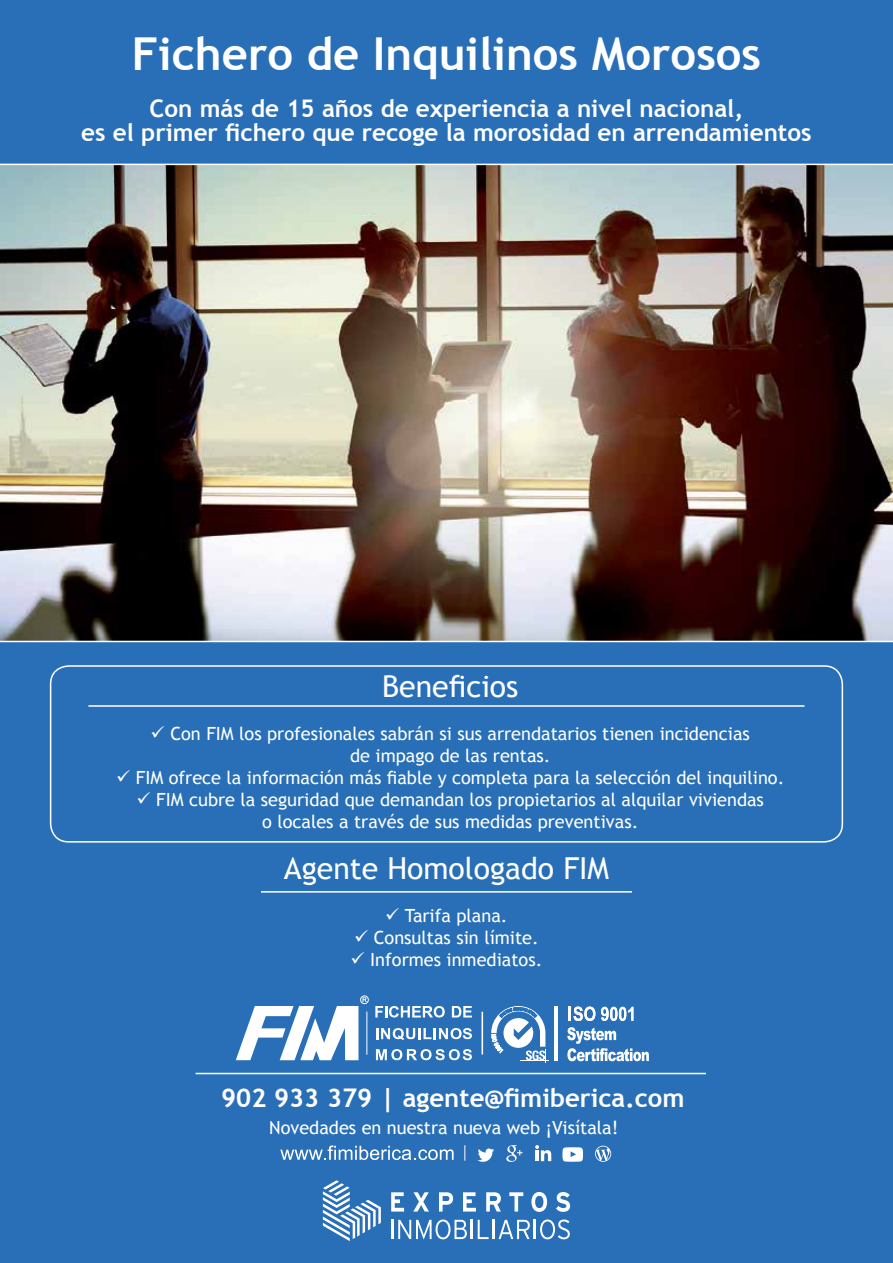
<style>
.page{position:relative;width:893px;height:1263px;background:#286fb7}
.page>*{position:absolute;margin:0;border:0;box-sizing:border-box;transform-origin:0 0}
.t1{font:700 45.45px "Trebuchet MS";color:#fff}
.t2{font:30.3px "Trebuchet MS";color:#fff}
.t3{font:700 25.65px "Trebuchet MS";color:#fff}
.t4{font:700 24.15px/24.2px "Trebuchet MS";color:#fff;text-align:center}
.t5{font:18.15px/21.8px "Trebuchet MS";color:#fff;text-align:center}
</style>
<div class="page">
<hr style="left:261px;top:891px;width:371px;height:2px;background:#fff">
<div style="left:51px;top:666px;width:791px;height:176px;background:#286fb7;border-radius:18px"></div>
<div style="left:50px;top:665px;width:793px;height:178px;border:2px solid #fff;border-radius:18px"></div>
<hr style="left:88px;top:705px;width:716px;height:2px;background:#fff">
<svg style="left:601px;top:1007px;width:32px;height:14px"></svg>
<svg style="left:569px;top:1006px;width:26px;height:15px"></svg>
<svg style="left:567px;top:1027px;width:82px;height:34px"></svg>
<hr style="left:482px;top:1012px;width:1px;height:42px;background:#fff">
<hr style="left:554px;top:1006px;width:4px;height:54px;background:#fff">
<svg style="left:375px;top:1006px;width:70px;height:11px"></svg>
<svg style="left:452px;top:1006px;width:20px;height:11px"></svg>
<svg style="left:376px;top:1028px;width:96px;height:12px"></svg>
<svg style="left:376px;top:1049px;width:96px;height:11px"></svg>
<svg style="left:236px;top:995px;width:133px;height:65px"></svg>
<svg style="left:491px;top:1006px;width:58px;height:56px"></svg>
<svg style="left:464px;top:1145px;width:1px;height:16px"></svg>
<svg style="left:280px;top:1145px;width:174px;height:15px;background:#6295ca"></svg>
<svg style="left:478px;top:1148px;width:16px;height:14px"></svg>
<svg style="left:506px;top:1145px;width:16px;height:17px"></svg>
<svg style="left:595px;top:1146px;width:16px;height:16px"></svg>
<svg style="left:535px;top:1145px;width:16px;height:16px"></svg>
<svg style="left:562px;top:1147px;width:21px;height:15px"></svg>
<hr style="left:196px;top:1073px;width:510px;height:1px;background:#fff">
<img style="left:0;top:164px;width:893px;height:478px">
<svg style="left:391px;top:1219px;width:179px;height:20px"></svg>
<svg style="left:391px;top:1192px;width:13px;height:19px"></svg>
<svg style="left:413px;top:1192px;width:16px;height:19px"></svg>
<svg style="left:439px;top:1192px;width:14px;height:19px"></svg>
<svg style="left:463px;top:1192px;width:13px;height:19px"></svg>
<svg style="left:486px;top:1192px;width:15px;height:19px"></svg>
<svg style="left:509px;top:1192px;width:14px;height:19px"></svg>
<svg style="left:531px;top:1192px;width:16px;height:20px"></svg>
<svg style="left:556px;top:1192px;width:14px;height:20px"></svg>
<svg style="left:323px;top:1180px;width:58px;height:61px"></svg>
<h1 class="t1" style="left:132px;top:25px;width:631px">Fichero de Inquilinos Morosos</h1>
<h3 class="t4" style="left:81px;top:96px;width:732px">Con más de 15 años de experiencia a nivel nacional,<br>es el primer fichero que recoge la morosidad en arrendamientos</h3>
<h2 class="t2" style="left:382px;top:667px;width:138px">Beneficios</h2>
<p class="t5" style="left:151px;top:723px;width:601px">✓ Con FIM los profesionales sabrán si sus arrendatarios tienen incidencias de impago de las rentas.</p>
<p class="t5" style="left:116px;top:767px;width:670px">✓ FIM ofrece la información más fiable y completa para la selección del inquilino.</p>
<p class="t5" style="left:136px;top:788px;width:629px">✓ FIM cubre la seguridad que demandan los propietarios al alquilar viviendas o locales a través de sus medidas preventivas.</p>
<h2 class="t2" style="left:284px;top:849px;width:327px">Agente Homologado FIM</h2>
<p class="t5" style="left:385px;top:905px;width:124px">✓ Tarifa plana.</p>
<p class="t5" style="left:354px;top:927px;width:186px">✓ Consultas sin límite.</p>
<p class="t5" style="left:351px;top:948px;width:193px">✓ Informes inmediatos.</p>
<h3 class="t3" style="left:221px;top:1082px;width:465px">902 933 379 | agente@fimiberica.com</h3>
<p class="t5" style="left:269px;top:1117px;width:351px">Novedades en nuestra nueva web ¡Visítala!</p>
</div>
